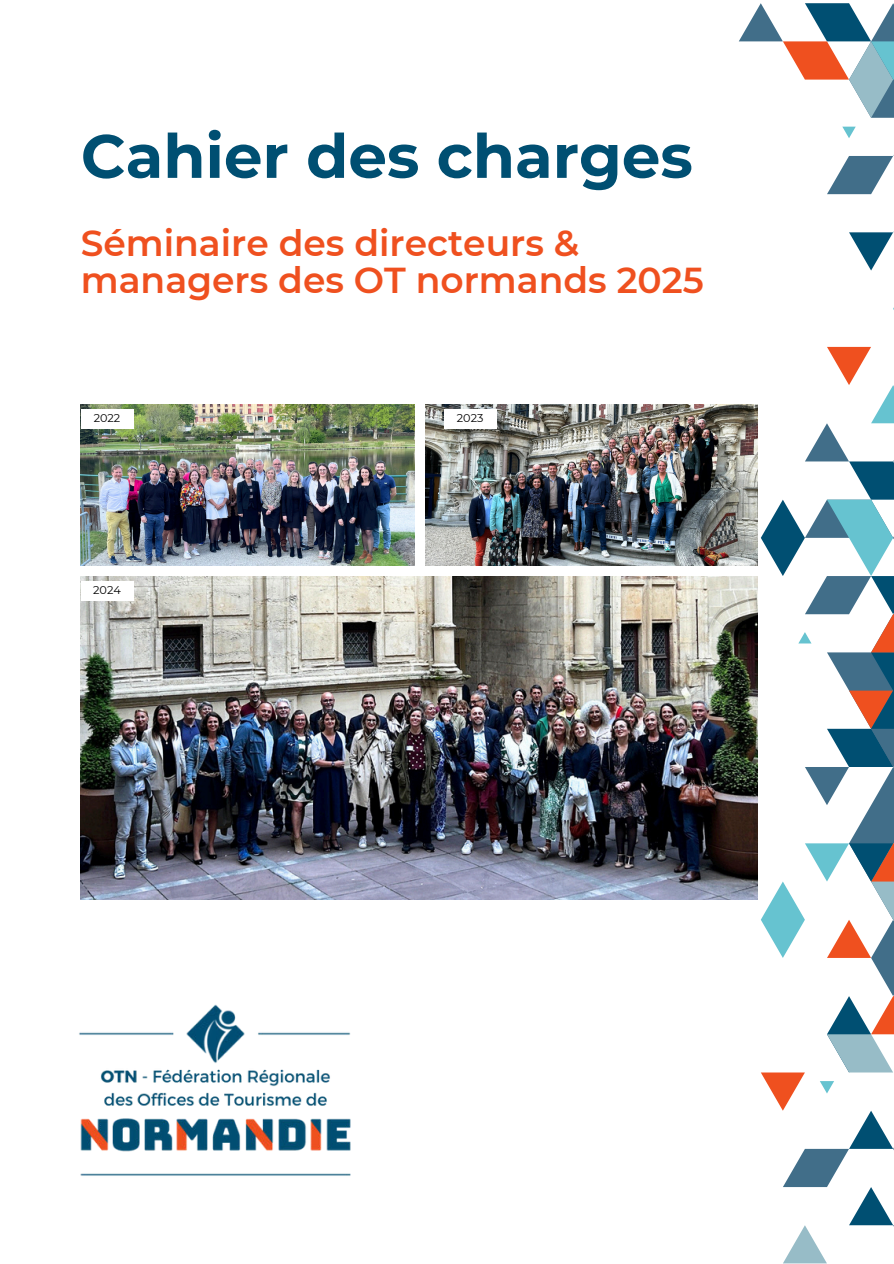
<style>
.page{position:relative;width:894px;height:1264px;background:#fff}
.page>*{position:absolute;margin:0;border:0;box-sizing:border-box;transform-origin:0 0}
.t1{font:700 61.05px "Montserrat";color:#004f72}
.t2{font:600 36px/37.2px "Montserrat";color:#ef501f}
.t3{font:11.25px "Montserrat";color:#000}
</style>
<div class="page">
<svg style="left:738px;top:3px;width:155px;height:1260px"></svg>
<img style="left:81px;top:404px;width:333px;height:161px">
<img style="left:425px;top:404px;width:332px;height:161px">
<img style="left:81px;top:576px;width:676px;height:323px">
<div style="left:81px;top:409px;width:52px;height:20px;background:#fff"></div>
<div style="left:444px;top:409px;width:52px;height:20px;background:#fff"></div>
<div style="left:81px;top:581px;width:52px;height:20px;background:#fff"></div>
<img style="left:79px;top:1004px;width:272px;height:172px">
<h1 class="t1" style="left:81px;top:112px;width:613px">Cahier des charges</h1>
<p class="t2" style="left:81px;top:222px;width:624px">Séminaire des directeurs &amp; managers des OT normands 2025</p>
<p class="t3" style="left:94px;top:410px;width:28px">2022</p>
<p class="t3" style="left:456px;top:410px;width:28px">2023</p>
<p class="t3" style="left:93px;top:582px;width:29px">2024</p>
</div>
